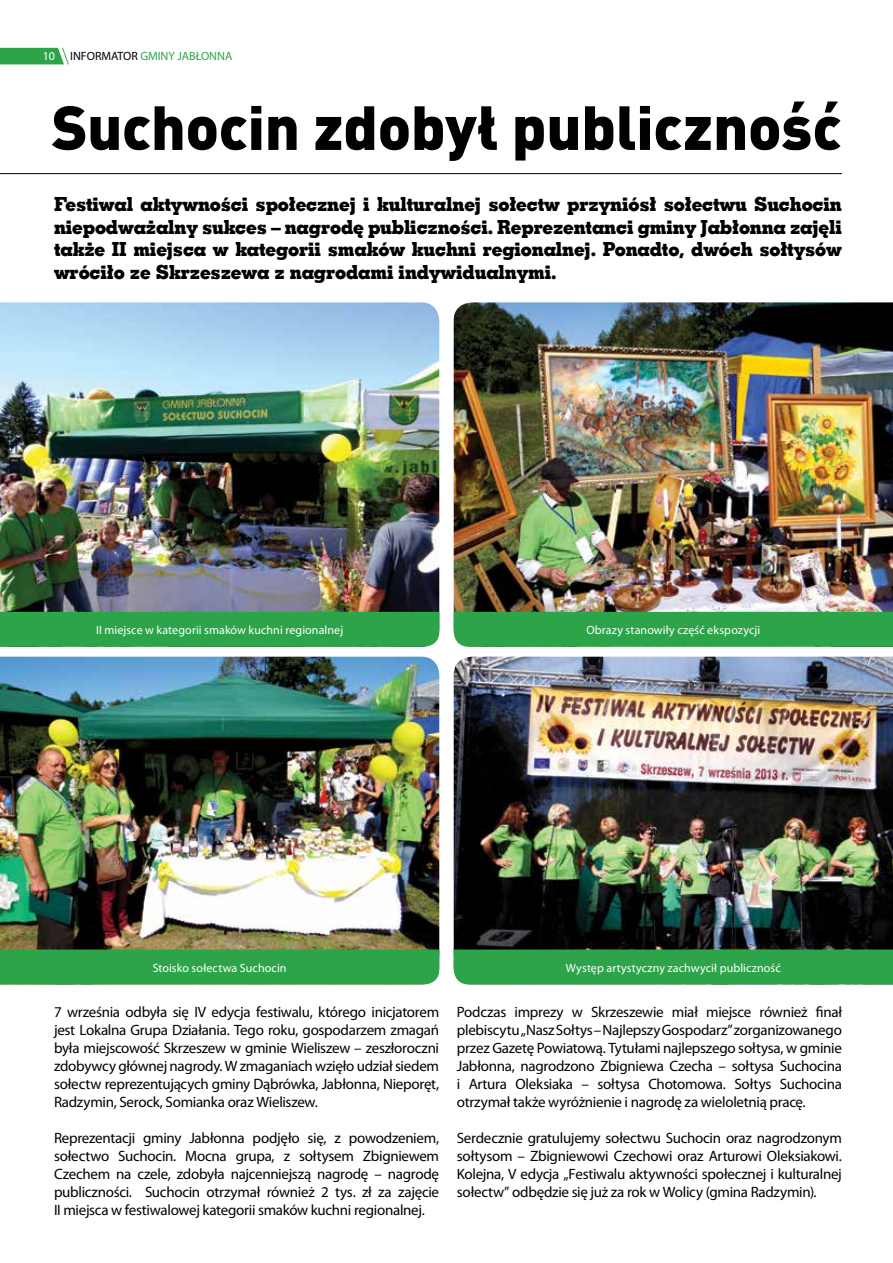
<style>
.page{position:relative;width:893px;height:1263px;background:#fff}
.page>*{position:absolute;margin:0;border:0;box-sizing:border-box;transform-origin:0 0}
.t1{font:900 61.2px "DIN Pl";letter-spacing:-.005em;color:#000}
.t2{font:19.5px/22.5px "Geo Slab 703 X Bd EU";letter-spacing:-.01em;color:#000;text-align:justify}
.t3{font:15px/18px "Myriad Pro";letter-spacing:-.02em;color:#000;text-align:justify}
.t4{font:12px "Myriad Pro";letter-spacing:.01em;color:#fff}
.t5{font:12px "Myriad Pro";color:#2da44a}
.s1{color:#000}
</style>
<div class="page">
<svg style="left:0;top:48px;width:69px;height:17px"></svg>
<hr style="left:0;top:173px;width:842px;height:1px;background:#000">
<img style="left:0;top:657px;width:439px;height:292px">
<img style="left:0;top:302px;width:439px;height:310px">
<img style="left:454px;top:657px;width:439px;height:292px">
<img style="left:454px;top:302px;width:439px;height:310px">
<div style="left:0;top:612px;width:439px;height:35px;background:#2da44a"></div>
<div style="left:0;top:949px;width:439px;height:35px;background:#2da44a"></div>
<div style="left:454px;top:612px;width:439px;height:35px;background:#2da44a"></div>
<div style="left:454px;top:949px;width:439px;height:35px;background:#2da44a"></div>
<p class="t4" style="left:43px;top:49px;width:14px">10</p>
<p class="t5" style="left:70px;top:49px;width:164px"><span class="s1">INFORMATOR</span> GMINY JABŁONNA</p>
<h1 class="t1" style="left:52px;top:87px;width:791px">Suchocin zdobył publiczność</h1>
<p class="t2" style="left:54px;top:193px;width:789px">Festiwal aktywności społecznej i kulturalnej sołectw przyniósł sołectwu Suchocin niepodważalny sukces – nagrodę publiczności. Reprezentanci gminy Jabłonna zajęli także II miejsca w kategorii smaków kuchni regionalnej. Ponadto, dwóch sołtysów wróciło ze Skrzeszewa z nagrodami indywidualnymi.</p>
<p class="t4" style="left:96px;top:622px;width:249px">II miejsce w kategorii smaków kuchni regionalnej</p>
<p class="t4" style="left:586px;top:622px;width:175px">Obrazy stanowiły część ekspozycji</p>
<p class="t4" style="left:153px;top:960px;width:135px">Stoisko sołectwa Suchocin</p>
<p class="t3" style="left:54px;top:1003px;width:387px">7 września odbyła się IV edycja festiwalu, którego inicjatorem jest Lokalna Grupa Działania. Tego roku, gospodarzem zmagań była miejscowość Skrzeszew w gminie Wieliszew – zeszłoroczni zdobywcy głównej nagrody. W zmaganiach wzięło udział siedem sołectw reprezentujących gminy Dąbrówka, Jabłonna, Nieporęt, Radzymin, Serock, Somianka oraz Wieliszew.</p>
<p class="t3" style="left:54px;top:1129px;width:387px">Reprezentacji gminy Jabłonna podjęło się, z powodzeniem, sołectwo Suchocin. Mocna grupa, z sołtysem Zbigniewem Czechem na czele, zdobyła najcenniejszą nagrodę – nagrodę publiczności. Suchocin otrzymał również 2 tys. zł za zajęcie II miejsca w festiwalowej kategorii smaków kuchni regionalnej.</p>
<p class="t4" style="left:566px;top:960px;width:216px">Występ artystyczny zachwycił publiczność</p>
<p class="t3" style="left:457px;top:1003px;width:387px">Podczas imprezy w Skrzeszewie miał miejsce również finał plebiscytu „Nasz Sołtys – Najlepszy Gospodarz” zorganizowanego przez Gazetę Powiatową. Tytułami najlepszego sołtysa, w gminie Jabłonna, nagrodzono Zbigniewa Czecha – sołtysa Suchocina i Artura Oleksiaka – sołtysa Chotomowa. Sołtys Suchocina otrzymał także wyróżnienie i nagrodę za wieloletnią pracę.</p>
<p class="t3" style="left:457px;top:1129px;width:387px">Serdecznie gratulujemy sołectwu Suchocin oraz nagrodzonym sołtysom – Zbigniewowi Czechowi oraz Arturowi Oleksiakowi.<br>Kolejna, V edycja „Festiwalu aktywności społecznej i kulturalnej sołectw” odbędzie się już za rok w Wolicy (gmina Radzymin).</p>
</div>
